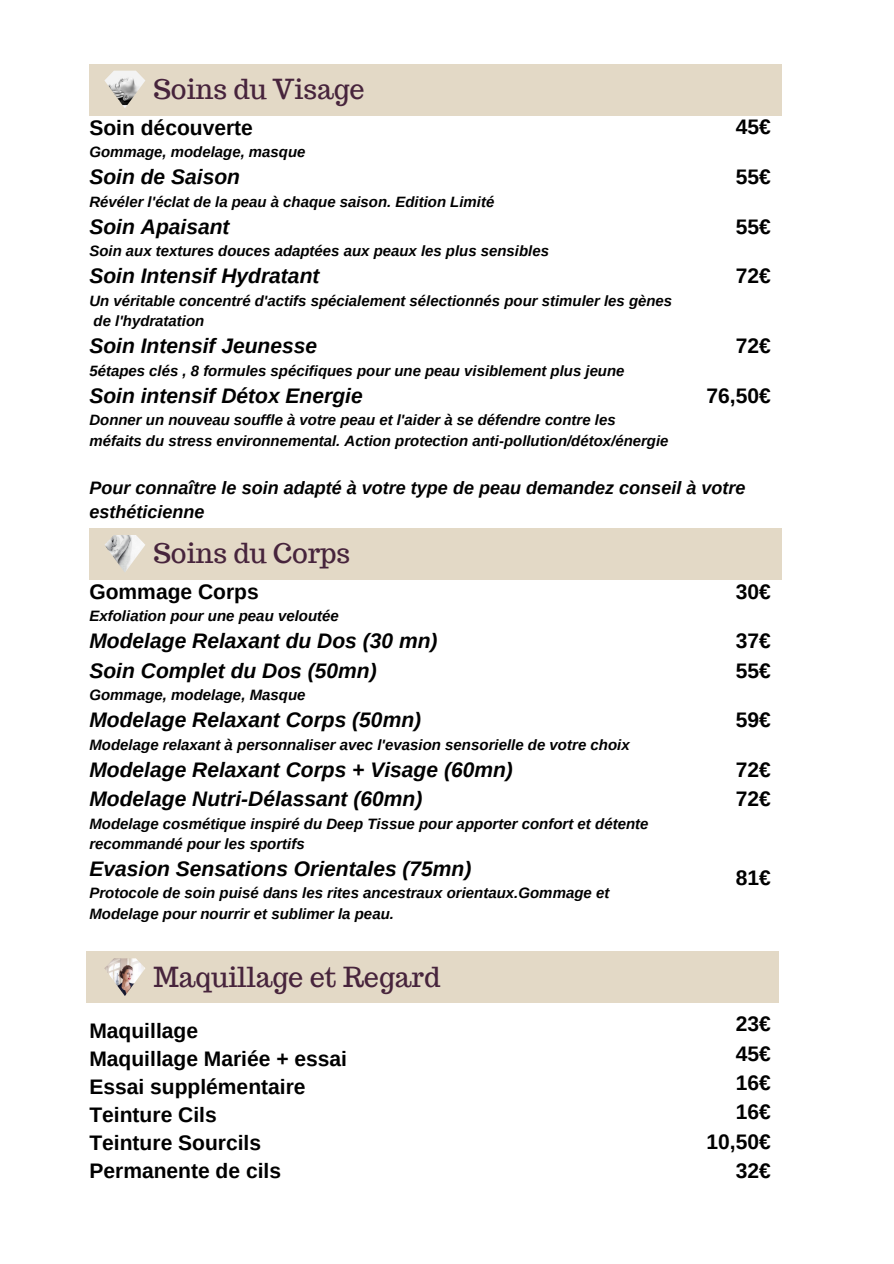
<style>
.page{position:relative;width:894px;height:1264px;background:#fff}
.page>*{position:absolute;margin:0;border:0;box-sizing:border-box;transform-origin:0 0}
.t1{font:27px "Trocchi";color:#47243c}
.t2{font:italic 700 21px/29.2px "Arimo";color:#000}
.t3{font:700 21px/29.2px "Arimo";color:#000}
.t4{font:italic 700 18px/24.3px "Arimo";color:#000}
.t5{font:italic 700 15px/20.5px "Arimo";color:#000}
</style>
<div class="page">
<div style="left:89px;top:64px;width:692px;height:51px;background:#e3d9c6"></div>
<img style="left:104px;top:71px;width:41px;height:37px">
<div style="left:89px;top:528px;width:692px;height:51px;background:#e3d9c6"></div>
<img style="left:105px;top:535px;width:40px;height:37px">
<div style="left:87px;top:951px;width:691px;height:51px;background:#e3d9c6"></div>
<img style="left:104px;top:958px;width:41px;height:38px">
<h1 class="t1" style="left:153px;top:72px;width:213px">Soins du Visage</h1>
<h2 class="t3" style="left:89px;top:113px;width:165px">Soin découverte</h2>
<p class="t5" style="left:89px;top:141px;width:217px">Gommage, modelage, masque</p>
<h2 class="t2" style="left:89px;top:162px;width:152px">Soin de Saison</h2>
<p class="t5" style="left:89px;top:191px;width:406px">Révéler l'éclat de la peau à chaque saison. Edition Limité</p>
<h2 class="t2" style="left:89px;top:212px;width:142px">Soin Apaisant</h2>
<p class="t5" style="left:89px;top:241px;width:461px">Soin aux textures douces adaptées aux peaux les plus sensibles</p>
<h2 class="t2" style="left:89px;top:261px;width:231px">Soin Intensif Hydratant</h2>
<p class="t5" style="left:89px;top:290px;width:584px">Un véritable concentré d'actifs spécialement sélectionnés pour stimuler les gènes de l'hydratation</p>
<h2 class="t2" style="left:89px;top:331px;width:229px">Soin Intensif Jeunesse</h2>
<p class="t5" style="left:89px;top:360px;width:536px">5étapes clés , 8 formules spécifiques pour une peau visiblement plus jeune</p>
<h2 class="t2" style="left:89px;top:381px;width:275px">Soin intensif Détox Energie</h2>
<p class="t5" style="left:89px;top:410px;width:580px">Donner un nouveau souffle à votre peau et l'aider à se défendre contre les méfaits du stress environnemental. Action protection anti-pollution/détox/énergie</p>
<p class="t4" style="left:89px;top:475px;width:657px">Pour connaître le soin adapté à votre type de peau demandez conseil à votre esthéticienne</p>
<h2 class="t3" style="left:735px;top:112px;width:37px">45€</h2>
<h2 class="t3" style="left:735px;top:162px;width:37px">55€</h2>
<h2 class="t3" style="left:735px;top:212px;width:37px">55€</h2>
<h2 class="t3" style="left:735px;top:261px;width:37px">72€</h2>
<h2 class="t3" style="left:735px;top:331px;width:37px">72€</h2>
<h2 class="t3" style="left:706px;top:380px;width:66px">76,50€</h2>
<h1 class="t1" style="left:153px;top:536px;width:198px">Soins du Corps</h1>
<h2 class="t3" style="left:89px;top:577px;width:171px">Gommage Corps</h2>
<p class="t5" style="left:89px;top:606px;width:251px">Exfoliation pour une peau veloutée</p>
<h2 class="t2" style="left:89px;top:626px;width:349px">Modelage Relaxant du Dos (30 mn)<br>Soin Complet du Dos (50mn)</h2>
<p class="t5" style="left:89px;top:684px;width:217px">Gommage, modelage, Masque</p>
<h2 class="t2" style="left:89px;top:705px;width:333px">Modelage Relaxant Corps (50mn)</h2>
<p class="t5" style="left:89px;top:734px;width:541px">Modelage relaxant à personnaliser avec l'evasion sensorielle de votre choix</p>
<h2 class="t2" style="left:89px;top:755px;width:425px">Modelage Relaxant Corps + Visage (60mn)<br>Modelage Nutri-Délassant (60mn)</h2>
<p class="t5" style="left:89px;top:813px;width:560px">Modelage cosmétique inspiré du Deep Tissue pour apporter confort et détente recommandé pour les sportifs</p>
<h2 class="t2" style="left:89px;top:854px;width:383px">Evasion Sensations Orientales (75mn)</h2>
<p class="t5" style="left:89px;top:883px;width:521px">Protocole de soin puisé dans les rites ancestraux orientaux.Gommage et<br>Modelage pour nourrir et sublimer la peau.</p>
<h1 class="t1" style="left:153px;top:959px;width:288px">Maquillage et Regard</h1>
<h2 class="t3" style="left:89px;top:1016px;width:259px;line-height:28px">Maquillage<br>Maquillage Mariée + essai<br>Essai supplémentaire<br>Teinture Cils<br>Teinture Sourcils<br>Permanente de cils</h2>
<h2 class="t3" style="left:735px;top:577px;width:37px">30€</h2>
<h2 class="t3" style="left:735px;top:626px;width:37px">37€<br>55€</h2>
<h2 class="t3" style="left:735px;top:705px;width:37px">59€</h2>
<h2 class="t3" style="left:735px;top:755px;width:37px">72€<br>72€</h2>
<h2 class="t3" style="left:735px;top:863px;width:37px">81€</h2>
<h2 class="t3" style="left:706px;top:1009px;width:66px;text-align:right">23€<br>45€<br>16€<br>16€<br>10,50€<br>32€</h2>
</div>
